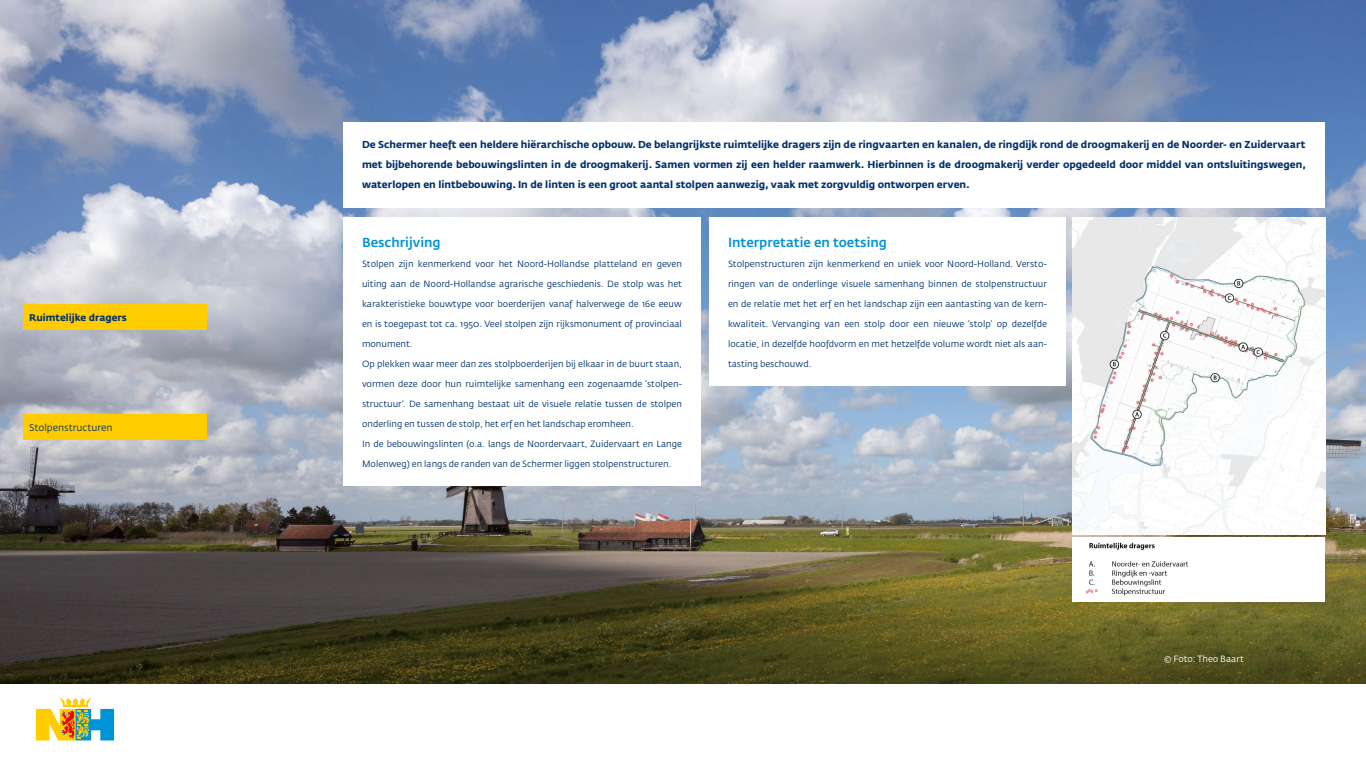
<style>
.page{position:relative;width:1366px;height:768px;background:#fff}
.page>*{position:absolute;margin:0;border:0;box-sizing:border-box;transform-origin:0 0}
.Txt{font:500 13px "Fedra Sans Std";color:#0093d6}
.txt_bold{font:700 10px/20px "Fedra Sans Std";color:#03326c;text-align:justify}
.t1{font:700 9.8px "Fedra Sans Std";color:#03326c}
.NAV_tekst_actief{font:9.8px "Fedra Sans Std";color:#03326c}
.Txt-2{font:9px "Fedra Sans Std";color:#03326c}
.t2{font:9px "Fedra Sans Std";color:#fff}
</style>
<div class="page">
<img style="left:0;top:0;width:1366px;height:684px">
<svg style="left:36px;top:698px;width:78px;height:42px"></svg>
<img style="left:1072px;top:218px;width:253px;height:317px">
<img style="left:1072px;top:537px;width:253px;height:65px">
<div style="left:709px;top:218px;width:357px;height:168px;background:#fff"></div>
<div style="left:343px;top:218px;width:358px;height:268px;background:#fff"></div>
<div style="left:343px;top:122px;width:982px;height:86px;background:#fff"></div>
<div style="left:23px;top:304px;width:184px;height:26px;background:#fc0"></div>
<div style="left:23px;top:414px;width:184px;height:26px;background:#fc0"></div>
<p class="t1" style="left:29px;top:311px;width:99px">Ruimtelijke dragers</p>
<p class="NAV_tekst_actief" style="left:29px;top:421px;width:85px">Stolpenstructuren</p>
<p class="txt_bold" style="left:362px;top:135px;width:946px">De Schermer heeft een heldere hiërarchische opbouw. De belangrijkste ruimtelijke dragers zijn de ringvaarten en kanalen, de ringdijk rond de droogmakerij en de Noorder- en Zuidervaart met bijbehorende bebouwingslinten in de droogmakerij. Samen vormen zij een helder raamwerk. Hierbinnen is de droogmakerij verder opgedeeld door middel van ontsluitingswegen, waterlopen en lintbebouwing. In de linten is een groot aantal stolpen aanwezig, vaak met zorgvuldig ontworpen erven.</p>
<p class="Txt" style="left:362px;top:234px;width:80px">Beschrijving</p>
<p class="Txt-2" style="left:362px;top:258px;width:322px">Stolpen zijn kenmerkend voor het Noord-Hollandse platteland en geven</p>
<p class="Txt-2" style="left:362px;top:278px;width:322px">uiting aan de Noord-Hollandse agrarische geschiedenis. De stolp was het</p>
<p class="Txt-2" style="left:362px;top:298px;width:321px">karakteristieke bouwtype voor boerderijen vanaf halverwege de 16e eeuw</p>
<p class="Txt-2" style="left:362px;top:318px;width:322px">en is toegepast tot ca. 1950. Veel stolpen zijn rijksmonument of provinciaal</p>
<p class="Txt-2" style="left:362px;top:338px;width:52px">monument.</p>
<p class="Txt-2" style="left:362px;top:358px;width:322px">Op plekken waar meer dan zes stolpboerderijen bij elkaar in de buurt staan,</p>
<p class="Txt-2" style="left:362px;top:378px;width:322px">vormen deze door hun ruimtelijke samenhang een zogenaamde ‘stolpen-</p>
<p class="Txt-2" style="left:362px;top:398px;width:322px">structuur’. De samenhang bestaat uit de visuele relatie tussen de stolpen</p>
<p class="Txt-2" style="left:362px;top:418px;width:273px">onderling en tussen de stolp, het erf en het landschap eromheen.</p>
<p class="Txt-2" style="left:362px;top:438px;width:321px">In de bebouwingslinten (o.a. langs de Noordervaart, Zuidervaart en Lange</p>
<p class="Txt-2" style="left:362px;top:458px;width:311px">Molenweg) en langs de randen van de Schermer liggen stolpenstructuren.</p>
<p class="Txt" style="left:728px;top:234px;width:161px">Interpretatie en toetsing</p>
<p class="Txt-2" style="left:728px;top:258px;width:320px">Stolpenstructuren zijn kenmerkend en uniek voor Noord-Holland. Versto-</p>
<p class="Txt-2" style="left:728px;top:278px;width:320px">ringen van de onderlinge visuele samenhang binnen de stolpenstructuur</p>
<p class="Txt-2" style="left:728px;top:298px;width:320px">en de relatie met het erf en het landschap zijn een aantasting van de kern-</p>
<p class="Txt-2" style="left:728px;top:318px;width:321px">kwaliteit. Vervanging van een stolp door een nieuwe ‘stolp’ op dezelfde</p>
<p class="Txt-2" style="left:728px;top:338px;width:320px">locatie, in dezelfde hoofdvorm en met hetzelfde volume wordt niet als aan-</p>
<p class="Txt-2" style="left:728px;top:358px;width:85px">tasting beschouwd.</p>
<p class="t2" style="left:1164px;top:653px;width:82px">© Foto: Theo Baart</p>
</div>
